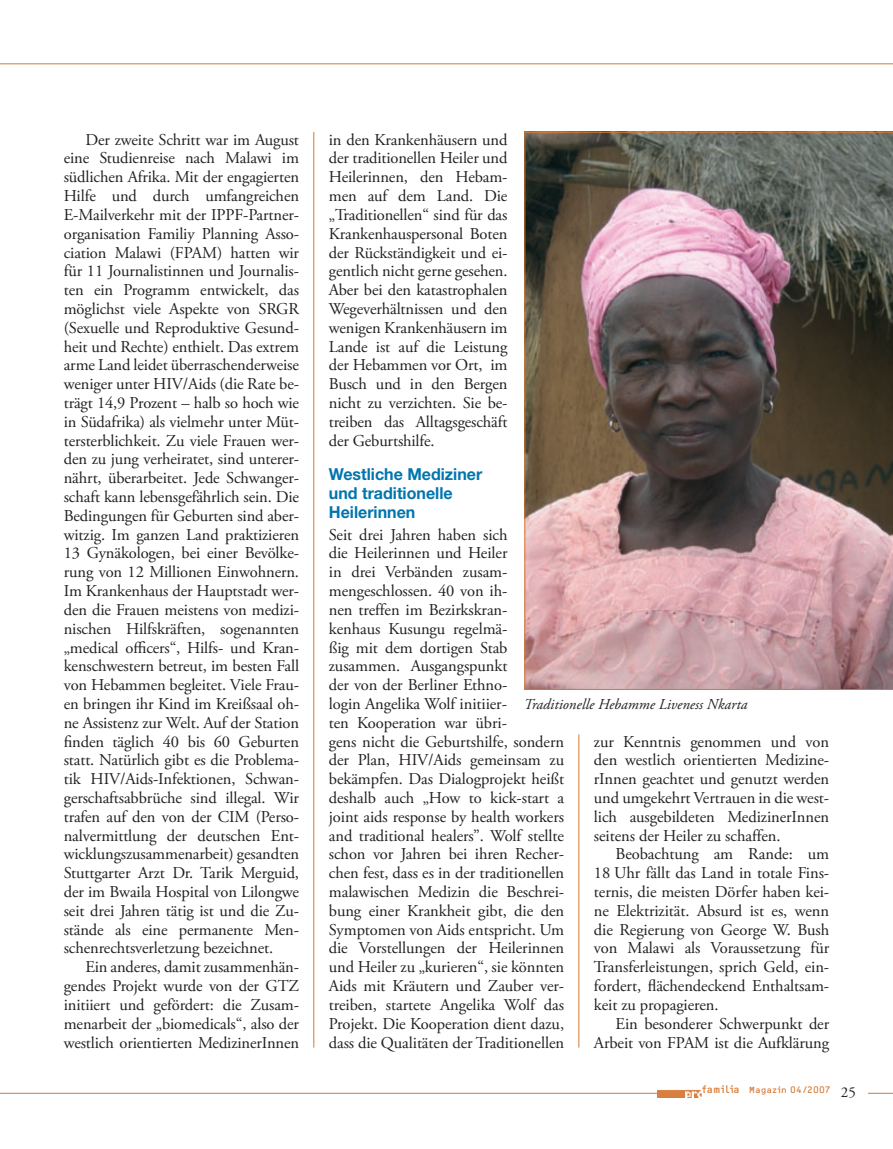
<style>
.page{position:relative;width:893px;height:1149px;background:#fff}
.page>*{position:absolute;margin:0;border:0;box-sizing:border-box;transform-origin:0 0}
.t1{font:16.5px/18.8px "Adobe Garamond Pro";letter-spacing:-.005em;color:#231f20;text-align:justify}
.t2{font:700 16.5px/18.8px "Helvetica Neue LT Pro";color:#0075ae}
.t3{font:italic 15px "Adobe Garamond Pro";color:#231f20}
.t4{font:15px "Adobe Garamond Pro";color:#231f20}
.t5{font:9px "OCRB Std";letter-spacing:-.08em;color:#d67833}
.s1{font-size:10.5px}
</style>
<div class="page">
<hr style="left:0;top:63px;width:893px;height:1px;background:#d67833">
<hr style="left:0;top:1092px;width:893px;height:1px;background:#d67833">
<hr style="left:313px;top:132px;width:1px;height:915px;background:#d67833">
<div style="left:829px;top:1085px;width:38px;height:17px;background:#fff"></div>
<div style="left:700px;top:1084px;width:49px;height:19px;background:#fff"></div>
<div style="left:745px;top:1087px;width:91px;height:10px;background:#fff"></div>
<img style="left:657px;top:1089px;width:45px;height:7px">
<hr style="left:578px;top:734px;width:1px;height:313px;background:#d67833">
<img style="left:524px;top:132px;width:369px;height:557px">
<p class="t1" style="left:64px;top:131px;width:237px;text-indent:22px">Der zweite Schritt war im August eine Studienreise nach Malawi im südlichen Afrika. Mit der engagierten Hilfe und durch umfangreichen E-Mailverkehr mit der IPPF-Partner&shy;organisation Familiy Planning Asso&shy;ciation Malawi (FPAM) hatten wir für 11 Journalistinnen und Journalis&shy;ten ein Programm entwickelt, das möglichst viele Aspekte von SRGR (Sexuelle und Reproduktive Gesund&shy;heit und Rechte) enthielt. Das extrem arme Land leidet überraschenderweise weniger unter HIV/Aids (die Rate be&shy;trägt 14,9 Prozent – halb so hoch wie in Südafrika) als vielmehr unter Müt&shy;tersterblichkeit. Zu viele Frauen wer&shy;den zu jung verheiratet, sind unterer&shy;nährt, überarbeitet. Jede Schwanger&shy;schaft kann lebensgefährlich sein. Die Bedingungen für Geburten sind aber&shy;witzig. Im ganzen Land praktizieren 13 Gynäkologen, bei einer Bevölke&shy;rung von 12 Millionen Einwohnern.<br>Im Krankenhaus der Hauptstadt wer&shy;den die Frauen meistens von medizi&shy;nischen Hilfskräften, sogenannten „medical officers“, Hilfs- und Kran&shy;kenschwestern betreut, im besten Fall von Hebammen begleitet. Viele Frau&shy;en bringen ihr Kind im Kreißsaal oh&shy;ne Assistenz zur Welt. Auf der Station finden täglich 40 bis 60 Geburten statt. Natürlich gibt es die Problema&shy;tik HIV/Aids-Infektionen, Schwan&shy;gerschaftsabbrüche sind illegal. Wir trafen auf den von der CIM (Perso&shy;nalvermittlung der deutschen Ent&shy;wicklungszusammenarbeit) gesandten Stuttgarter Arzt Dr. Tarik Merguid, der im Bwaila Hospital von Lilongwe seit drei Jahren tätig ist und die Zu&shy;stände als eine permanente Men&shy;schenrechtsverletzung bezeichnet.</p>
<p class="t1" style="left:64px;top:957px;width:237px;text-indent:22px">Ein anderes, damit zusammenhän&shy;gendes Projekt wurde von der GTZ initiiert und gefördert: die Zusam&shy;menarbeit der „biomedicals“, also der westlich orientierten MedizinerInnen</p>
<p class="t1" style="left:329px;top:131px;width:180px">in den Krankenhäusern und der traditionellen Heiler und Heilerinnen, den Hebam&shy;men auf dem Land. Die „Traditionellen“ sind für das Krankenhauspersonal Boten der Rückständigkeit und ei&shy;gentlich nicht gerne gesehen.<br>Aber bei den katastrophalen Wegeverhältnissen und den wenigen Krankenhäusern im Lande ist auf die Leistung der Hebammen vor Ort, im Busch und in den Bergen nicht zu verzichten. Sie be&shy;treiben das Alltagsgeschäft der Geburtshilfe.</p>
<p class="t2" style="left:329px;top:464px;width:155px">Westliche Mediziner und traditionelle<br>Heilerinnen</p>
<p class="t1" style="left:329px;top:525px;width:237px;text-align:left">Seit drei Jahren haben sich<br>die Heilerinnen und Heiler<br>in drei Verbänden zusam&shy;mengeschlossen. 40 von ih-<br>nen treffen im Bezirkskran-<br>kenhaus Kusungu regelmä-<br>ßig mit dem dortigen Stab zusammen. Ausgangspunkt<br>der von der Berliner Ethno-<br>login Angelika Wolf initiier-<br>ten Kooperation war übri-<br>gens nicht die Geburtshilfe, sondern der Plan, HIV/Aids gemeinsam zu bekämpfen. Das Dialogprojekt heißt deshalb auch „How to kick-start a joint aids response by health workers and traditional healers”. Wolf stellte schon vor Jahren bei ihren Recher&shy;chen fest, dass es in der traditionellen malawischen Medizin die Beschrei&shy;bung einer Krankheit gibt, die den<br>Symptomen von Aids entspricht. Um die Vorstellungen der Heilerinnen und Heiler zu „kurieren“, sie könnten<br>Aids mit Kräutern und Zauber ver&shy;treiben, startete Angelika Wolf das<br>Projekt. Die Kooperation dient dazu, dass die Qualitäten der Traditionellen</p>
<p class="t3" style="left:524px;top:695px;width:225px">Traditionelle Hebamme Liveness Nkarta</p>
<p class="t1" style="left:594px;top:732px;width:237px">zur Kenntnis genommen und von den westlich orientierten Medizine&shy;rInnen geachtet und genutzt werden und umgekehrt Vertrauen in die west&shy;lich ausgebildeten MedizinerInnen seitens der Heiler zu schaffen.</p>
<p class="t1" style="left:594px;top:845px;width:237px;text-indent:22px">Beobachtung am Rande: um 18 Uhr fällt das Land in totale Fins&shy;ternis, die meisten Dörfer haben kei&shy;ne Elektrizität. Absurd ist es, wenn die Regierung von George W. Bush von Malawi als Voraussetzung für Transferleistungen, sprich Geld, ein&shy;fordert, flächendeckend Enthaltsam&shy;keit zu propagieren.</p>
<p class="t1" style="left:594px;top:1014px;width:237px;text-align:right">Ein besonderer Schwerpunkt der<br>Arbeit von FPAM ist die Aufklärung</p>
<p class="t5" style="left:700px;top:1084px;width:132px"><span class="s1">familia</span> Magazin 04/2007</p>
<p class="t4" style="left:841px;top:1082px;width:16px">25</p>
</div>
